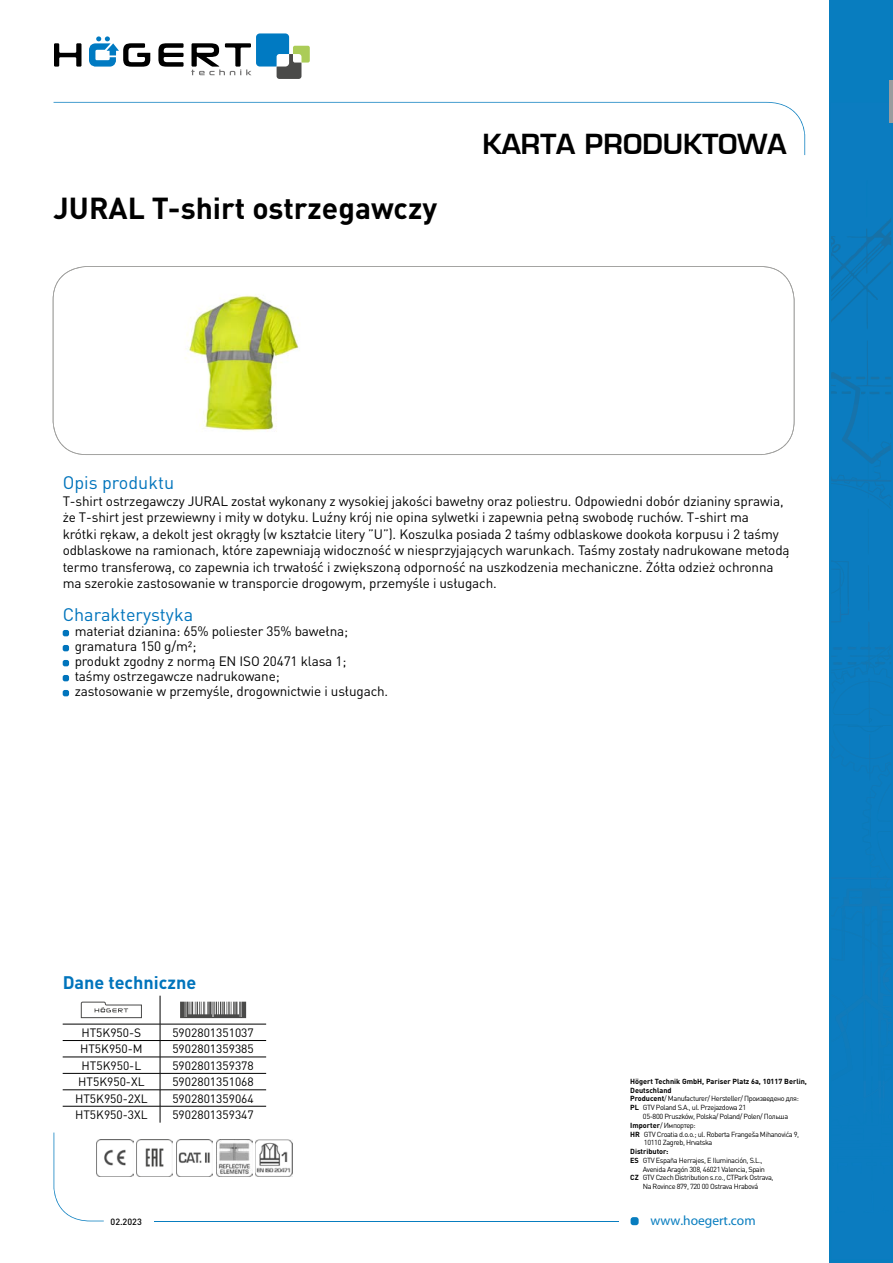
<style>
.page{position:relative;width:893px;height:1263px;background:#fff}
.page>*{position:absolute;margin:0;border:0;box-sizing:border-box;transform-origin:0 0}
.t1{font:700 30px "DIN Pro";color:#000}
.t2{font:700 27px "Euromode";color:#000}
.t3{font:18px "DIN Pro";color:#0074bc}
.t4{font:700 18px "DIN Pro";color:#0074bc}
.t5{font:13.5px/16.5px "DIN Pro";letter-spacing:-.01em;color:#000}
.t6{font:13.5px "Myriad Pro";color:#087dbf}
.t7{font:12px "DIN Pro";color:#000}
.t8{font:500 9px "DIN Pro";color:#000}
.t9{font:7.35px "DIN Pro";letter-spacing:-.05em;color:#000}
.t10{font:700 7.35px "DIN Pro";color:#000}
.s1{font-weight:700}
</style>
<div class="page">
<div style="left:631px;top:1217px;width:8px;height:8px;background:#087dbf;border-radius:3px"></div>
<svg style="left:54px;top:102px;width:751px;height:53px"></svg>
<svg style="left:54px;top:1132px;width:50px;height:89px"></svg>
<hr style="left:154px;top:1220px;width:465px;height:1px;background:#087dbf">
<div style="left:830px;top:0;width:63px;height:1263px;background:#087dbf"></div>
<img style="left:831px;top:273px;width:50px;height:56px">
<img style="left:867px;top:222px;width:24px;height:43px">
<img style="left:831px;top:222px;width:56px;height:42px">
<svg style="left:831px;top:341px;width:60px;height:565px"></svg>
<img style="left:863px;top:906px;width:28px;height:76px">
<img style="left:831px;top:877px;width:60px;height:2px">
<img style="left:848px;top:647px;width:43px;height:3px">
<hr style="left:890px;top:80px;width:3px;height:43px;background:#999c9e">
<svg style="left:53px;top:266px;width:741px;height:189px"></svg>
<svg style="left:54px;top:43px;width:27px;height:24px"></svg>
<svg style="left:158px;top:43px;width:26px;height:24px"></svg>
<svg style="left:89px;top:36px;width:61px;height:31px"></svg>
<svg style="left:191px;top:33px;width:119px;height:46px"></svg>
<svg style="left:63px;top:630px;width:6px;height:6px"></svg>
<svg style="left:63px;top:645px;width:6px;height:6px"></svg>
<svg style="left:63px;top:660px;width:6px;height:6px"></svg>
<svg style="left:63px;top:675px;width:6px;height:6px"></svg>
<svg style="left:63px;top:690px;width:6px;height:6px"></svg>
<img style="left:173px;top:271px;width:142px;height:174px">
<hr style="left:63px;top:1024px;width:97px;height:1px;background:#000">
<hr style="left:160px;top:1024px;width:106px;height:1px;background:#000">
<hr style="left:63px;top:1040px;width:97px;height:1px;background:#000">
<hr style="left:160px;top:1040px;width:106px;height:1px;background:#000">
<hr style="left:63px;top:1057px;width:97px;height:1px;background:#000">
<hr style="left:160px;top:1057px;width:106px;height:1px;background:#000">
<hr style="left:63px;top:1073px;width:97px;height:1px;background:#000">
<hr style="left:160px;top:1073px;width:106px;height:1px;background:#000">
<hr style="left:63px;top:1089px;width:97px;height:1px;background:#000">
<hr style="left:160px;top:1089px;width:106px;height:1px;background:#000">
<hr style="left:63px;top:1106px;width:97px;height:1px;background:#000">
<hr style="left:160px;top:1106px;width:106px;height:1px;background:#000">
<svg style="left:160px;top:996px;width:1px;height:127px"></svg>
<svg style="left:81px;top:1002px;width:61px;height:16px"></svg>
<svg style="left:180px;top:1002px;width:66px;height:16px"></svg>
<img style="left:97px;top:1140px;width:36px;height:36px">
<img style="left:177px;top:1140px;width:36px;height:36px">
<img style="left:136px;top:1140px;width:37px;height:36px">
<img style="left:216px;top:1140px;width:36px;height:36px">
<img style="left:256px;top:1140px;width:36px;height:36px">
<h1 class="t1" style="left:54px;top:183px;width:385px">JURAL T-shirt ostrzegawczy</h1>
<h2 class="t2" style="left:482px;top:128px;width:306px">KARTA PRODUKTOWA</h2>
<h3 class="t3" style="left:63px;top:471px;width:113px">Opis produktu</h3>
<p class="t5" style="left:63px;top:492px;width:728px">T-shirt ostrzegawczy JURAL został wykonany z wysokiej jakości bawełny oraz poliestru. Odpowiedni dobór dzianiny sprawia, że T-shirt jest przewiewny i miły w dotyku. Luźny krój nie opina sylwetki i zapewnia pełną swobodę ruchów. T-shirt ma<br>krótki rękaw, a dekolt jest okrągły (w kształcie litery ”U”). Koszulka posiada 2 taśmy odblaskowe dookoła korpusu i 2 taśmy odblaskowe na ramionach, które zapewniają widoczność w niesprzyjających warunkach. Taśmy zostały nadrukowane metodą termo transferową, co zapewnia ich trwałość i zwiększoną odporność na uszkodzenia mechaniczne. Żółta odzież ochronna ma szerokie zastosowanie w transporcie drogowym, przemyśle i usługach.</p>
<h3 class="t3" style="left:63px;top:603px;width:132px">Charakterystyka</h3>
<p class="t5" style="left:75px;top:623px;width:315px;line-height:15px">materiał dzianina: 65% poliester 35% bawełna; gramatura 150 g/m²;<br>produkt zgodny z normą EN ISO 20471 klasa 1;<br>taśmy ostrzegawcze nadrukowane;<br>zastosowanie w przemyśle, drogownictwie i usługach.</p>
<h3 class="t4" style="left:63px;top:967px;width:135px">Dane techniczne</h3>
<p class="t7" style="left:81px;top:1024px;width:61px">HT5K950-S</p>
<p class="t7" style="left:172px;top:1024px;width:83px">5902801351037</p>
<p class="t7" style="left:80px;top:1041px;width:64px">HT5K950-M</p>
<p class="t7" style="left:172px;top:1041px;width:83px">5902801359385</p>
<p class="t7" style="left:81px;top:1057px;width:61px">HT5K950-L</p>
<p class="t7" style="left:172px;top:1057px;width:83px">5902801359378</p>
<p class="t7" style="left:78px;top:1074px;width:68px">HT5K950-XL</p>
<p class="t7" style="left:172px;top:1074px;width:83px">5902801351068</p>
<p class="t7" style="left:75px;top:1090px;width:74px">HT5K950-2XL</p>
<p class="t7" style="left:172px;top:1090px;width:83px">5902801359064</p>
<p class="t7" style="left:75px;top:1106px;width:74px">HT5K950-3XL</p>
<p class="t7" style="left:172px;top:1106px;width:83px">5902801359347</p>
<p class="t10" style="left:630px;top:1075px;width:178px">Högert Technik GmbH, Pariser Platz 6a, 10117 Berlin,</p>
<p class="t10" style="left:630px;top:1084px;width:43px">Deutschland</p>
<p class="t9" style="left:630px;top:1094px;width:170px"><span class="s1">Producent</span>/ Manufacturer/ Hersteller/ Произведено для:</p>
<p class="t9" style="left:630px;top:1102px;width:117px"><span class="s1">PL</span> GTV Poland S.A., ul. Przejazdowa 21</p>
<p class="t9" style="left:643px;top:1111px;width:147px">05-800 Pruszków, Polska/ Poland/ Polen/ Польша</p>
<p class="t9" style="left:630px;top:1120px;width:67px"><span class="s1">Importer</span>/ Импортер:</p>
<p class="t9" style="left:630px;top:1129px;width:171px"><span class="s1">HR</span> GTV Croatia d.o.o.; ul. Roberta Frangeša Mihanovića 9,</p>
<p class="t9" style="left:644px;top:1138px;width:70px">10110 Zagreb, Hrvatska</p>
<p class="t10" style="left:630px;top:1145px;width:40px">Distributor:</p>
<p class="t9" style="left:630px;top:1155px;width:134px"><span class="s1">ES</span> GTV España Herrajes, E Iluminación, S.L.,</p>
<p class="t9" style="left:643px;top:1164px;width:124px">Avenida Aragón 308, 46021 Valencia, Spain</p>
<p class="t9" style="left:630px;top:1173px;width:145px"><span class="s1">CZ</span> GTV Czech Distribution s.r.o., CTPark Ostrava,</p>
<p class="t9" style="left:643px;top:1181px;width:117px">Na Rovince 879, 720 00 Ostrava Hrabová</p>
<p class="t8" style="left:111px;top:1214px;width:33px">02.2023</p>
<p class="t6" style="left:651px;top:1212px;width:107px">www.hoegert.com</p>
</div>
